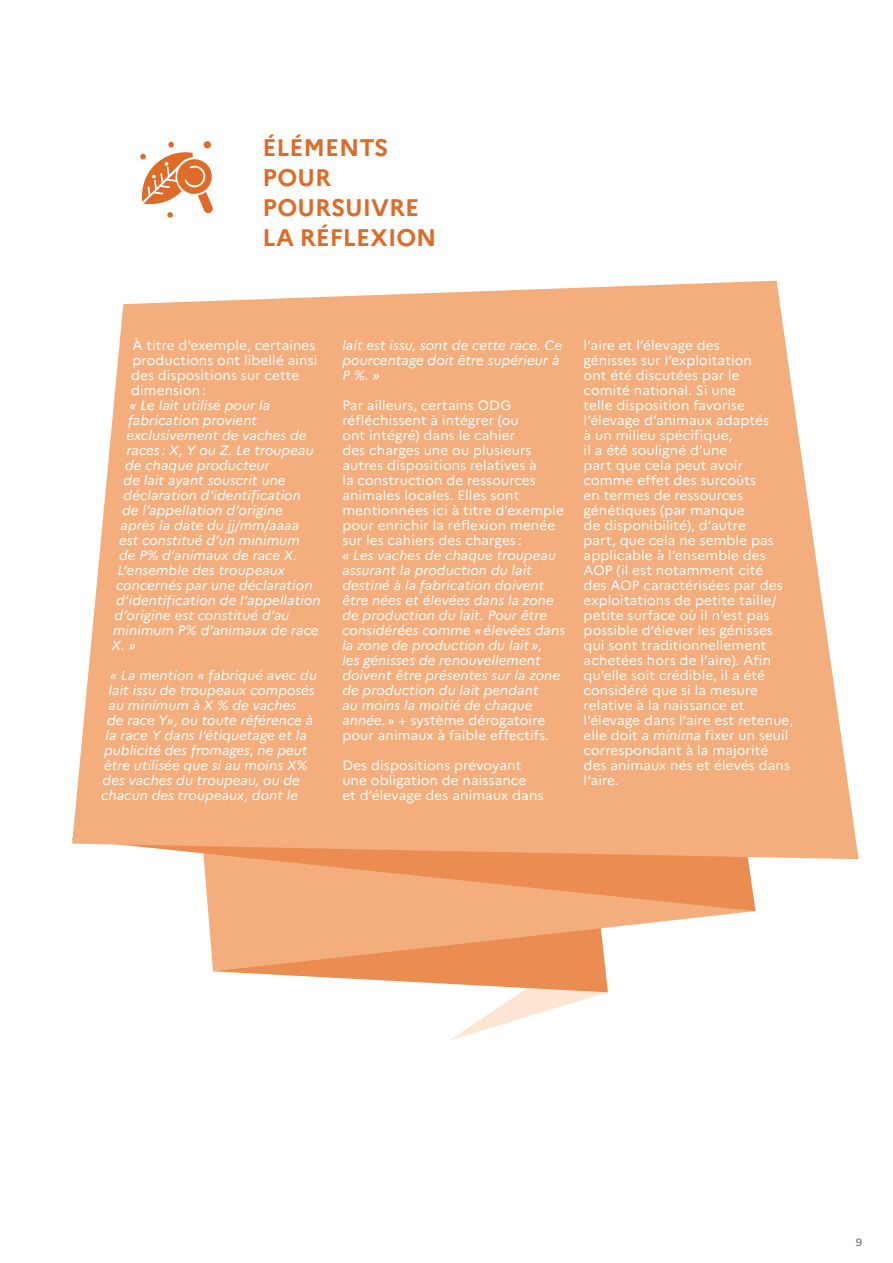
<style>
.page{position:relative;width:893px;height:1263px;background:#fff}
.page>*{position:absolute;margin:0;border:0;box-sizing:border-box;transform-origin:0 0}
.t1{font:700 24px/30px "Marianne";color:#de6b28}
.t2{font:13.5px/15px "Marianne";letter-spacing:.01em;color:#fff}
.t3{font:italic 13.5px/15px "Marianne";letter-spacing:.01em;color:#fff}
.t4{font:italic 13.5px "Marianne";letter-spacing:-.01em;color:#fff}
.t5{font:10.5px "Marianne";color:#666}
.s1{font-style:normal}
.s2{font-style:italic}
</style>
<div class="page">
<svg style="left:450px;top:992px;width:158px;height:48px"></svg>
<svg style="left:213px;top:971px;width:395px;height:21px"></svg>
<svg style="left:208px;top:911px;width:547px;height:60px;fill:#f4ad7c"></svg>
<svg style="left:203px;top:859px;width:552px;height:52px;background:#f09f6a"></svg>
<svg style="left:72px;top:281px;width:786px;height:578px;background:#f5b589"></svg>
<svg style="left:140px;top:142px;width:73px;height:76px"></svg>
<h1 class="t1" style="left:262px;top:131px;width:176px">ÉLÉMENTS<br>POUR<br>POURSUIVRE<br>LA RÉFLEXION</h1>
<p class="t2" style="left:131px;top:336px;width:188px">à titre d’exemple, certaines productions ont libellé ainsi des dispositions sur cette dimension :</p>
<p class="t3" style="left:130px;top:396px;width:142px">« Le lait utilisé pour la</p>
<p class="t3" style="left:128px;top:411px;width:131px">fabrication provient</p>
<p class="t3" style="left:127px;top:426px;width:181px">exclusivement de vaches de</p>
<p class="t3" style="left:127px;top:441px;width:188px">races : X, Y ou Z. Le troupeau</p>
<p class="t3" style="left:125px;top:456px;width:146px">de chaque producteur</p>
<p class="t3" style="left:124px;top:471px;width:164px">de lait ayant souscrit une</p>
<p class="t3" style="left:124px;top:486px;width:179px">déclaration d’identification</p>
<p class="t3" style="left:122px;top:501px;width:162px">de l’appellation d’origine</p>
<p class="t3" style="left:121px;top:516px;width:180px">après la date du jj/mm/aaaa</p>
<p class="t3" style="left:119px;top:531px;width:182px">est constitué d’un minimum</p>
<p class="t3" style="left:119px;top:546px;width:180px">de P% d’animaux de race X.</p>
<p class="t3" style="left:118px;top:561px;width:169px">L’ensemble des troupeaux</p>
<p class="t3" style="left:116px;top:576px;width:198px">concernés par une déclaration</p>
<p class="t3" style="left:116px;top:591px;width:206px">d’identification de l’appellation</p>
<p class="t3" style="left:115px;top:606px;width:176px">d’origine est constitué d’au</p>
<p class="t3" style="left:113px;top:621px;width:207px">minimum P% d’animaux de race</p>
<p class="t3" style="left:112px;top:636px;width:26px">X. »</p>
<p class="t3" style="left:110px;top:666px;width:208px">« La mention « fabriqué avec du</p>
<p class="t3" style="left:109px;top:681px;width:208px">lait issu de troupeaux composés</p>
<p class="t3" style="left:109px;top:696px;width:189px">au minimum à x % de vaches</p>
<p class="t4" style="left:107px;top:709px;width:208px">de race y», ou toute référence à</p>
<p class="t3" style="left:106px;top:726px;width:203px">la race y dans l’étiquetage et la</p>
<p class="t3" style="left:104px;top:741px;width:205px">publicité des fromages, ne peut</p>
<p class="t3" style="left:104px;top:756px;width:205px">être utilisée que si au moins x%</p>
<p class="t3" style="left:103px;top:771px;width:199px">des vaches du troupeau, ou de</p>
<p class="t3" style="left:101px;top:786px;width:198px">chacun des troupeaux, dont le</p>
<p class="t3" style="left:342px;top:336px;width:221px">lait est issu, sont de cette race. Ce pourcentage doit être supérieur à<br>P %. »</p>
<p class="t2" style="left:342px;top:396px;width:223px">Par ailleurs, certains ODG réfléchissent à intégrer (ou<br>ont intégré) dans le cahier<br>des charges une ou plusieurs autres dispositions relatives à<br>la construction de ressources animales locales. Elles sont mentionnées ici à titre d’exemple pour enrichir la réflexion menée sur les cahiers des charges :</p>
<p class="t3" style="left:342px;top:546px;width:224px">« Les vaches de chaque troupeau assurant la production du lait destiné à la fabrication doivent être nées et élevées dans la zone de production du lait. Pour être considérées comme « élevées dans la zone de production du lait »,<br>les génisses de renouvellement doivent être présentes sur la zone de production du lait pendant<br>au moins la moitié de chaque année. <span class="s1">» + système dérogatoire pour animaux à faible effectifs.</span></p>
<p class="t2" style="left:342px;top:756px;width:203px">Des dispositions prévoyant une obligation de naissance<br>et d’élevage des animaux dans</p>
<p class="t2" style="left:584px;top:336px;width:211px">l’aire et l’élevage des<br>génisses sur l’exploitation<br>ont été discutées par le<br>comité national. Si une<br>telle disposition favorise l’élevage d’animaux adaptés<br>à un milieu spécifique,<br>il a été souligné d’une<br>part que cela peut avoir comme effet des surcoûts<br>en termes de ressources génétiques (par manque<br>de disponibilité), d’autre<br>part, que cela ne semble pas applicable à l’ensemble des<br>AOP (il est notamment cité<br>des AOP caractérisées par des exploitations de petite taille/ petite surface où il n’est pas possible d’élever les génisses qui sont traditionnellement achetées hors de l’aire). Afin qu’elle soit crédible, il a été considéré que si la mesure relative à la naissance et l’élevage dans l’aire est retenue, elle doit <span class="s2">a minima</span> fixer un seuil correspondant à la majorité des animaux nés et élevés dans l’aire.</p>
<p class="t5" style="left:856px;top:1234px;width:8px">9</p>
</div>
